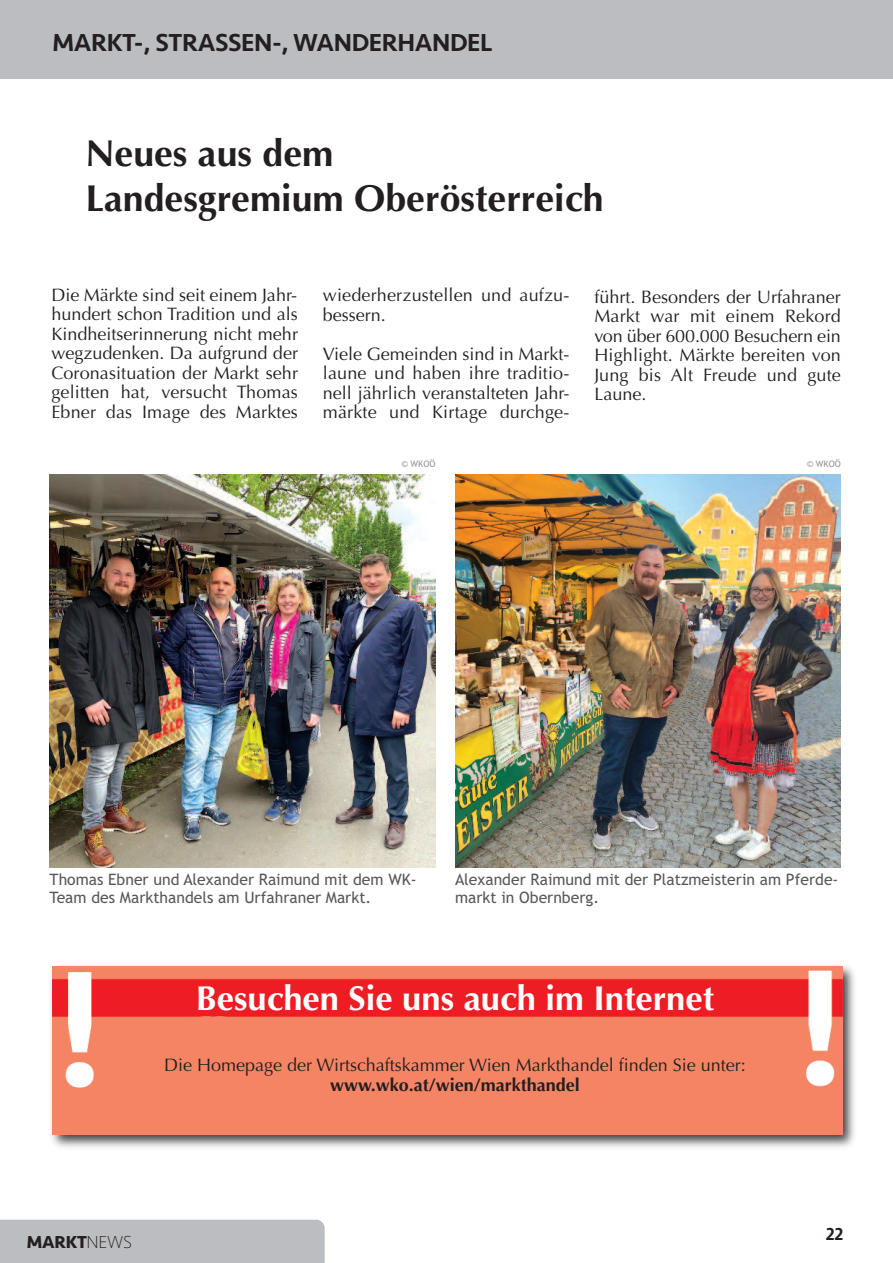
<style>
.page{position:relative;width:893px;height:1263px;background:#fff}
.page>*{position:absolute;margin:0;border:0;box-sizing:border-box;transform-origin:0 0}
.t1{font:700 37.5px/45px "Optima";color:#231f20}
.t2{font:700 34.5px "Optima";color:#fff}
.t3{font:500 25.5px "Seravek";letter-spacing:-.015em;color:#231f20}
.t4{font:18px/19.5px "Optima";letter-spacing:.01em;color:#231f20;text-align:justify}
.t5{font:700 18px "Optima";color:#231f20}
.t6{font:700 18px "Seravek";letter-spacing:-.015em;color:#231f20}
.t7{font:500 18px "Seravek";color:#231f20}
.t8{font:15.75px/18.9px "Trebuchet MS";color:#57585a}
.t9{font:9px "Trebuchet MS";color:#939598}
.s1{font-weight:200}
</style>
<div class="page">
<div style="left:0;top:1220px;width:325px;height:43px;background:#bcbdc0"></div>
<div style="left:0;top:0;width:893px;height:78px;background:#bcbdc0"></div>
<img style="left:50px;top:474px;width:385px;height:394px">
<img style="left:455px;top:474px;width:386px;height:394px">
<img style="left:51px;top:965px;width:804px;height:183px">
<img style="left:53px;top:966px;width:789px;height:168px">
<h3 class="t3" style="left:53px;top:26px;width:442px">MARKT-, STRASSEN-, WANDERHANDEL</h3>
<h1 class="t1" style="left:85px;top:131px;width:520px">Neues aus dem<br>Landesgremium Oberösterreich</h1>
<p class="t4" style="left:51px;top:285px;width:248px">Die Märkte sind seit einem Jahr&shy;hundert schon Tradition und als Kindheitserinnerung nicht mehr wegzudenken. Da aufgrund der Coronasituation der Markt sehr gelitten hat, versucht Thomas Ebner das Image des Marktes</p>
<p class="t4" style="left:323px;top:286px;width:248px">wiederherzustellen und aufzu&shy;bessern.</p>
<p class="t4" style="left:323px;top:344px;width:248px">Viele Gemeinden sind in Markt&shy;laune und haben ihre traditio&shy;nell jährlich veranstalteten Jahr&shy;märkte und Kirtage durchge-</p>
<p class="t9" style="left:401px;top:459px;width:36px">© WKOÖ</p>
<p class="t4" style="left:594px;top:287px;width:248px">führt. Besonders der Urfahraner Markt war mit einem Rekord von über 600.000 Besuchern ein Highlight. Märkte bereiten von Jung bis Alt Freude und gute Laune.</p>
<p class="t9" style="left:807px;top:459px;width:36px">© WKOÖ</p>
<p class="t8" style="left:50px;top:870px;width:369px">Thomas Ebner und Alexander Raimund mit dem WK-<br>Team des Markthandels am Urfahraner Markt.</p>
<p class="t8" style="left:455px;top:870px;width:385px">Alexander Raimund mit der Platzmeisterin am Pferde&shy;markt in Obernberg.</p>
<h2 class="t2" style="left:196px;top:978px;width:520px">Besuchen Sie uns auch im Internet</h2>
<p class="t4" style="left:164px;top:1056px;width:583px">Die Homepage der Wirtschaftskammer Wien Markthandel finden Sie unter:</p>
<p class="t5" style="left:330px;top:1074px;width:251px">www.wko.at/wien/markthandel</p>
<p class="t6" style="left:27px;top:1227px;width:107px">MARKT<span class="s1">NEWS</span></p>
<p class="t7" style="left:826px;top:1223px;width:19px">22</p>
</div>
